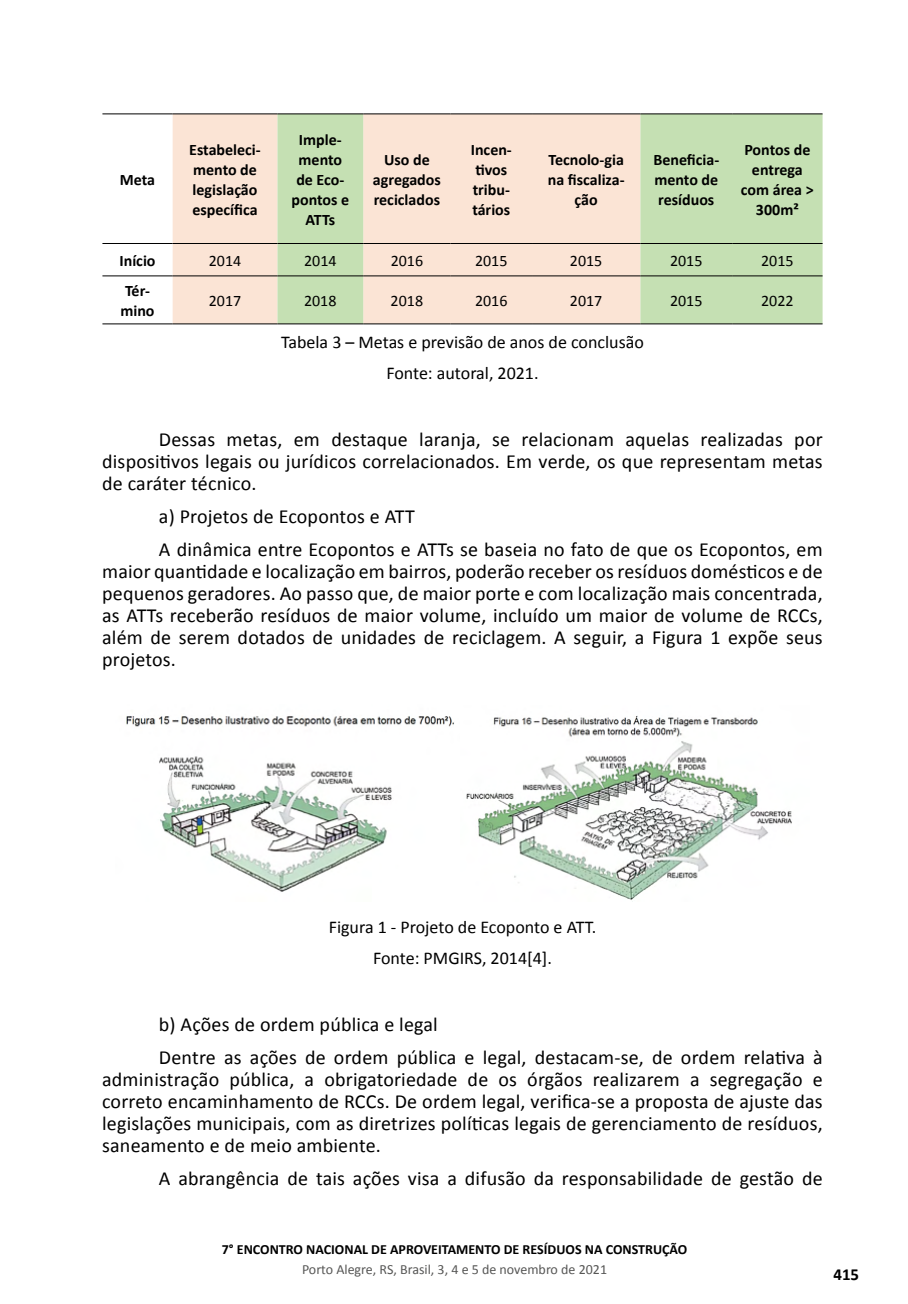
<style>
.page{position:relative;width:908px;height:1304px;background:#fff}
.page>*{position:absolute;margin:0;border:0;box-sizing:border-box;transform-origin:0 0}
.t1{font:20px/22px "Calibri";letter-spacing:.01em;color:#000;text-align:justify}
.t2{font:18px/31.4px "Calibri";color:#000;text-align:center}
.t3{font:700 16.8px "Calibri";color:#000}
.t4{font:700 16px/20px "Calibri";color:#000;text-align:center}
.t5{font:16px "Calibri";color:#000}
.t6{font:700 14px "Calibri";color:#000}
.t7{font:14px "Calibri";color:#575756}
</style>
<div class="page">
<div style="left:172px;top:114px;width:105px;height:209px;background:#fbe4d5"></div>
<svg style="left:277px;top:114px;width:545px;height:209px;background:#dfe1c3"></svg>
<hr style="left:102px;top:113px;width:70px;height:1px;background:#000">
<hr style="left:172px;top:113px;width:105px;height:1px;background:#000">
<hr style="left:277px;top:113px;width:86px;height:1px;background:#000">
<hr style="left:363px;top:113px;width:87px;height:1px;background:#000">
<hr style="left:450px;top:113px;width:81px;height:1px;background:#000">
<hr style="left:531px;top:113px;width:109px;height:1px;background:#000">
<hr style="left:640px;top:113px;width:91px;height:1px;background:#000">
<hr style="left:731px;top:113px;width:91px;height:1px;background:#000">
<hr style="left:102px;top:243px;width:70px;height:1px;background:#000">
<hr style="left:172px;top:243px;width:105px;height:1px;background:#000">
<hr style="left:277px;top:243px;width:86px;height:1px;background:#000">
<hr style="left:363px;top:243px;width:87px;height:1px;background:#000">
<hr style="left:450px;top:243px;width:81px;height:1px;background:#000">
<hr style="left:531px;top:243px;width:109px;height:1px;background:#000">
<hr style="left:640px;top:243px;width:91px;height:1px;background:#000">
<hr style="left:731px;top:243px;width:91px;height:1px;background:#000">
<hr style="left:102px;top:275px;width:70px;height:1px;background:#000">
<hr style="left:172px;top:275px;width:105px;height:1px;background:#000">
<hr style="left:277px;top:275px;width:86px;height:1px;background:#000">
<hr style="left:363px;top:275px;width:87px;height:1px;background:#000">
<hr style="left:450px;top:275px;width:81px;height:1px;background:#000">
<hr style="left:531px;top:275px;width:109px;height:1px;background:#000">
<hr style="left:640px;top:275px;width:91px;height:1px;background:#000">
<hr style="left:731px;top:275px;width:91px;height:1px;background:#000">
<hr style="left:102px;top:323px;width:70px;height:1px;background:#000">
<hr style="left:172px;top:323px;width:105px;height:1px;background:#000">
<hr style="left:277px;top:323px;width:86px;height:1px;background:#000">
<hr style="left:363px;top:323px;width:87px;height:1px;background:#000">
<hr style="left:450px;top:323px;width:81px;height:1px;background:#000">
<hr style="left:531px;top:323px;width:109px;height:1px;background:#000">
<hr style="left:640px;top:323px;width:91px;height:1px;background:#000">
<hr style="left:731px;top:323px;width:91px;height:1px;background:#000">
<img style="left:126px;top:715px;width:666px;height:185px">
<p class="t4" style="left:120px;top:169px;width:37px">Meta</p>
<p class="t4" style="left:189px;top:139px;width:73px;text-align:left">Estabeleci&shy;mento de legislação específica</p>
<p class="t4" style="left:291px;top:129px;width:59px">Imple&shy;mento de Eco&shy;pontos e<br>ATTs</p>
<p class="t4" style="left:373px;top:149px;width:69px">Uso de agregados reciclados</p>
<p class="t4" style="left:470px;top:139px;width:43px;text-align:left">Incen&shy;tivos tribu&shy;tários</p>
<p class="t4" style="left:547px;top:149px;width:78px">Tecnolo-gia na fiscaliza&shy;ção</p>
<p class="t4" style="left:653px;top:149px;width:67px;text-align:justify">Beneficia&shy;mento de resíduos</p>
<p class="t4" style="left:740px;top:139px;width:74px">Pontos de entrega com área &gt;<br>300m²</p>
<p class="t4" style="left:119px;top:250px;width:38px">Início</p>
<p class="t5" style="left:209px;top:249px;width:34px">2014</p>
<p class="t5" style="left:304px;top:249px;width:34px">2014</p>
<p class="t5" style="left:390px;top:249px;width:34px">2016</p>
<p class="t5" style="left:475px;top:249px;width:34px">2015</p>
<p class="t5" style="left:569px;top:249px;width:34px">2015</p>
<p class="t5" style="left:669px;top:249px;width:34px">2015</p>
<p class="t5" style="left:760px;top:249px;width:34px">2015</p>
<p class="t4" style="left:120px;top:280px;width:36px;text-align:left">Tér&shy;mino</p>
<p class="t5" style="left:209px;top:289px;width:34px">2017</p>
<p class="t5" style="left:304px;top:289px;width:34px">2018</p>
<p class="t5" style="left:390px;top:289px;width:34px">2018</p>
<p class="t5" style="left:475px;top:289px;width:34px">2016</p>
<p class="t5" style="left:569px;top:289px;width:34px">2017</p>
<p class="t5" style="left:669px;top:289px;width:34px">2015</p>
<p class="t5" style="left:760px;top:289px;width:34px">2022</p>
<p class="t2" style="left:281px;top:326px;width:364px">Tabela 3 – Metas e previsão de anos de conclusão<br>Fonte: autoral, 2021.</p>
<p class="t1" style="left:102px;top:428px;width:721px;text-indent:57px">Dessas metas, em destaque laranja, se relacionam aquelas realizadas por dispositivos legais ou jurídicos correlacionados. Em verde, os que representam metas de caráter técnico.</p>
<p class="t1" style="left:159px;top:499px;width:665px;line-height:33.4px">a) Projetos de Ecopontos e ATT<br>A dinâmica entre Ecopontos e ATTs se baseia no fato de que os Ecopontos, em</p>
<p class="t1" style="left:102px;top:560px;width:721px">maior quantidade e localização em bairros, poderão receber os resíduos domésticos e de pequenos geradores. Ao passo que, de maior porte e com localização mais concentrada, as ATTs receberão resíduos de maior volume, incluído um maior de volume de RCCs, além de serem dotados de unidades de reciclagem. A seguir, a Figura 1 expõe seus projetos.</p>
<p class="t2" style="left:328px;top:910px;width:269px">Figura 1 - Projeto de Ecoponto e ATT.<br>Fonte: PMGIRS, 2014[4].</p>
<p class="t1" style="left:159px;top:1007px;width:665px;line-height:33.4px">b) Ações de ordem pública e legal<br>Dentre as ações de ordem pública e legal, destacam-se, de ordem relativa à</p>
<p class="t1" style="left:102px;top:1068px;width:721px">administração pública, a obrigatoriedade de os órgãos realizarem a segregação e correto encaminhamento de RCCs. De ordem legal, verifica-se a proposta de ajuste das legislações municipais, com as diretrizes políticas legais de gerenciamento de resíduos, saneamento e de meio ambiente.</p>
<p class="t1" style="left:159px;top:1167px;width:665px">A abrangência de tais ações visa a difusão da responsabilidade de gestão de</p>
<p class="t6" style="left:222px;top:1239px;width:467px">7° ENCONTRO NACIONAL DE APROVEITAMENTO DE RESÍDUOS NA CONSTRUÇÃO</p>
<p class="t7" style="left:302px;top:1259px;width:306px">Porto Alegre, RS, Brasil, 3, 4 e 5 de novembro de 2021</p>
<p class="t3" style="left:833px;top:1263px;width:27px">415</p>
</div>
